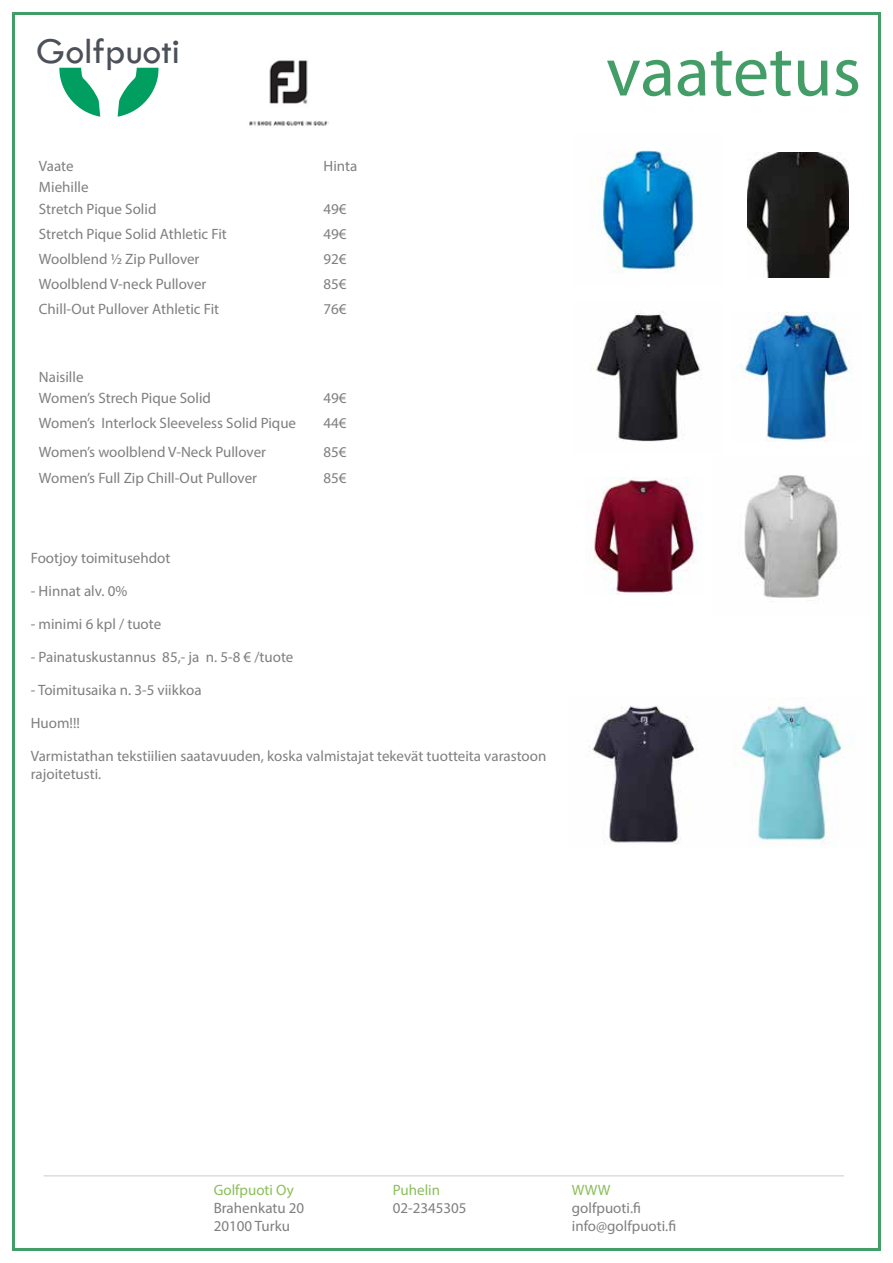
<style>
.page{position:relative;width:893px;height:1263px;background:#fff}
.page>*{position:absolute;margin:0;border:0;box-sizing:border-box;transform-origin:0 0}
.t1{font:72px "Myriad Pro";color:#439d66}
.t2{font:37.8px "Tw Cen";color:#4c5158}
.t3{font:15px/18px "Myriad Pro";color:#7f7f7f}
.t4{font:15px "Myriad Pro";color:#8abe59}
</style>
<div class="page">
<hr style="left:44px;top:1175px;width:800px;height:1px;background:#dcddde">
<svg style="left:59px;top:68px;width:100px;height:49px"></svg>
<img style="left:249px;top:60px;width:80px;height:66px">
<img style="left:595px;top:150px;width:99px;height:123px">
<img style="left:748px;top:152px;width:101px;height:125px">
<img style="left:590px;top:311px;width:112px;height:131px">
<img style="left:731px;top:312px;width:122px;height:130px">
<img style="left:585px;top:478px;width:112px;height:116px">
<img style="left:744px;top:475px;width:96px;height:127px">
<img style="left:589px;top:706px;width:108px;height:138px">
<img style="left:734px;top:706px;width:109px;height:139px">
<h2 class="t2" style="left:36px;top:28px;width:145px">Golfpuoti</h2>
<p class="t3" style="left:39px;top:157px;width:36px">Vaate</p>
<p class="t3" style="left:323px;top:157px;width:35px">Hinta</p>
<p class="t3" style="left:39px;top:177px;width:119px;line-height:21.3px">Miehille<br>Stretch Pique Solid</p>
<p class="t3" style="left:323px;top:200px;width:25px">49€</p>
<p class="t3" style="left:39px;top:225px;width:189px">Stretch Pique Solid Athletic Fit</p>
<p class="t3" style="left:323px;top:225px;width:25px">49€</p>
<p class="t3" style="left:39px;top:250px;width:162px">Woolblend ½ Zip Pullover</p>
<p class="t3" style="left:323px;top:250px;width:25px">92€</p>
<p class="t3" style="left:39px;top:275px;width:169px">Woolblend V-neck Pullover</p>
<p class="t3" style="left:323px;top:275px;width:25px">85€</p>
<p class="t3" style="left:39px;top:300px;width:182px">Chill-Out Pullover Athletic Fit</p>
<p class="t3" style="left:323px;top:300px;width:25px">76€</p>
<p class="t3" style="left:39px;top:366px;width:174px;line-height:21.3px">Naisille<br>Women’s Strech Pique Solid</p>
<p class="t3" style="left:323px;top:389px;width:25px">49€</p>
<p class="t3" style="left:39px;top:414px;width:259px">Women’s Interlock Sleeveless Solid Pique</p>
<p class="t3" style="left:323px;top:414px;width:25px">44€</p>
<p class="t3" style="left:39px;top:443px;width:229px">Women’s woolblend V-Neck Pullover</p>
<p class="t3" style="left:323px;top:443px;width:25px">85€</p>
<p class="t3" style="left:39px;top:468px;width:220px">Women’s Full Zip Chill-Out Pullover</p>
<p class="t3" style="left:323px;top:468px;width:25px">85€</p>
<p class="t3" style="left:31px;top:548px;width:141px">Footjoy toimitusehdot</p>
<p class="t3" style="left:31px;top:581px;width:98px">- Hinnat alv. 0%</p>
<p class="t3" style="left:31px;top:614px;width:132px">- minimi 6 kpl / tuote</p>
<p class="t3" style="left:31px;top:647px;width:264px">- Painatuskustannus 85,- ja n. 5-8 € /tuote</p>
<p class="t3" style="left:31px;top:680px;width:172px">- Toimitusaika n. 3-5 viikkoa</p>
<p class="t3" style="left:31px;top:713px;width:51px">Huom!!!</p>
<p class="t3" style="left:31px;top:746px;width:517px">Varmistathan tekstiilien saatavuuden, koska valmistajat tekevät tuotteita varastoon rajoitetusti.</p>
<h1 class="t1" style="left:606px;top:27px;width:256px">vaatetus</h1>
<p class="t4" style="left:214px;top:1181px;width:82px">Golfpuoti Oy</p>
<p class="t3" style="left:214px;top:1199px;width:92px">Brahenkatu 20<br>20100 Turku</p>
<p class="t4" style="left:393px;top:1181px;width:49px">Puhelin</p>
<p class="t3" style="left:393px;top:1199px;width:75px">02-2345305</p>
<p class="t4" style="left:572px;top:1181px;width:40px">WWW</p>
<p class="t3" style="left:572px;top:1199px;width:106px">golfpuoti.fi info@golfpuoti.fi</p>
</div>
